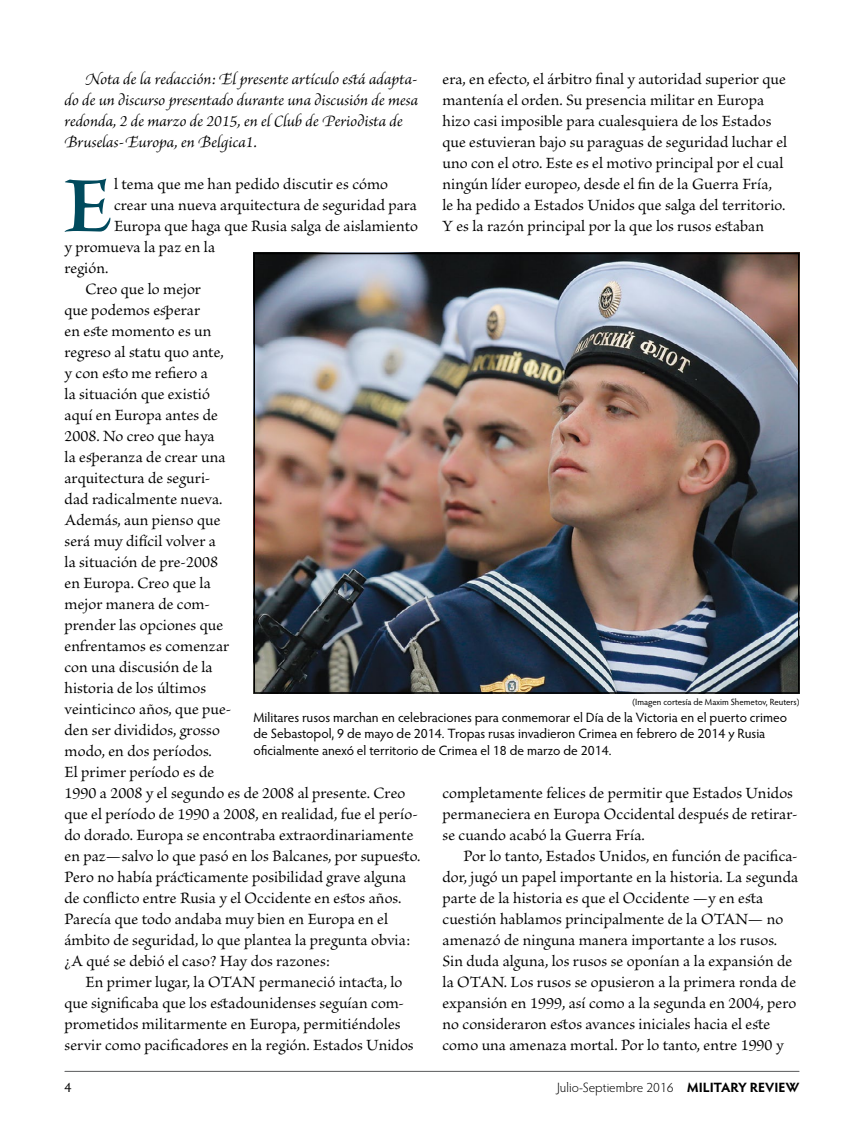
<style>
.page{position:relative;width:864px;height:1134px;background:#fff}
.page>*{position:absolute;margin:0;border:0;box-sizing:border-box;transform-origin:0 0}
.t1{font:87.3px "Brioso Pro Bold Disp";color:#004a5d}
.t2{font:16.5px/21px "Brioso Pro";letter-spacing:.005em;color:#000}
.t3{font:italic 16.5px/21px "Brioso Pro";color:#000}
.t4{font:13.5px/16.5px "Hypatia Sans Pro";letter-spacing:-.005em;color:#000}
.t5{font:300 13.5px "Hypatia Sans Pro";color:#000}
.t6{font:9px "Hypatia Sans Pro";letter-spacing:-.005em;color:#000}
.s1{font-weight:700}
</style>
<div class="page">
<hr style="left:65px;top:1071px;width:734px;height:1px;background:#58595b">
<img style="left:257px;top:256px;width:540px;height:435px">
<div style="left:254px;top:253px;width:546px;height:441px;border:2px solid #000"></div>
<p class="t3" style="left:65px;top:68px;width:355px;text-indent:21px">Nota de la redacción: El presente artículo está adapta&shy;do de un discurso presentado durante una discusión de mesa redonda, 2 de marzo de 2015, en el Club de Periodista de Bruselas-Europa, en Belgica1.</p>
<h1 class="t1" style="left:64px;top:160px;width:49px">E</h1>
<p class="t2" style="left:114px;top:174px;width:276px">l tema que me han pedido discutir es cómo</p>
<p class="t2" style="left:442px;top:70px;width:346px">era, en efecto, el árbitro final y autoridad superior que mantenía el orden. Su presencia militar en Europa hizo casi imposible para cualesquiera de los Estados que estuvieran bajo su paraguas de seguridad luchar el uno con el otro. Este es el motivo principal por el cual ningún líder europeo, desde el fin de la Guerra Fría,<br>le ha pedido a Estados Unidos que salga del territorio.<br>Y es la razón principal por la que los rusos estaban</p>
<p class="t2" style="left:114px;top:195px;width:305px">crear una nueva arquitectura de seguridad para</p>
<p class="t2" style="left:114px;top:216px;width:306px">Europa que haga que Rusia salga de aislamiento</p>
<p class="t2" style="left:65px;top:237px;width:152px">y promueva la paz en la</p>
<p class="t2" style="left:65px;top:258px;width:45px">región.</p>
<p class="t2" style="left:86px;top:279px;width:117px">Creo que lo mejor</p>
<p class="t2" style="left:65px;top:300px;width:137px">que podemos esperar</p>
<p class="t2" style="left:65px;top:321px;width:149px">en este momento es un</p>
<p class="t2" style="left:65px;top:342px;width:161px">regreso al statu quo ante,</p>
<p class="t2" style="left:65px;top:363px;width:145px">y con esto me refiero a</p>
<p class="t2" style="left:65px;top:384px;width:147px">la situación que existió</p>
<p class="t2" style="left:65px;top:405px;width:155px">aquí en Europa antes de</p>
<p class="t2" style="left:65px;top:426px;width:152px">2008. No creo que haya</p>
<p class="t2" style="left:65px;top:447px;width:163px">la esperanza de crear una</p>
<p class="t2" style="left:65px;top:468px;width:147px">arquitectura de seguri-</p>
<p class="t2" style="left:65px;top:489px;width:159px">dad radicalmente nueva.</p>
<p class="t2" style="left:65px;top:510px;width:157px">Además, aun pienso que</p>
<p class="t2" style="left:65px;top:531px;width:153px">será muy difícil volver a</p>
<p class="t2" style="left:65px;top:552px;width:155px">la situación de pre-2008</p>
<p class="t2" style="left:65px;top:573px;width:148px">en Europa. Creo que la</p>
<p class="t2" style="left:65px;top:594px;width:147px">mejor manera de com-</p>
<p class="t2" style="left:65px;top:615px;width:160px">prender las opciones que</p>
<p class="t2" style="left:65px;top:636px;width:166px">enfrentamos es comenzar</p>
<p class="t2" style="left:65px;top:657px;width:150px">con una discusión de la</p>
<p class="t2" style="left:65px;top:678px;width:143px">historia de los últimos</p>
<p class="t2" style="left:65px;top:699px;width:168px">veinticinco años, que pue-</p>
<p class="t2" style="left:65px;top:720px;width:157px">den ser divididos, grosso</p>
<p class="t2" style="left:65px;top:741px;width:149px">modo, en dos períodos.</p>
<p class="t2" style="left:65px;top:762px;width:151px">El primer período es de</p>
<p class="t2" style="left:65px;top:783px;width:342px">1990 a 2008 y el segundo es de 2008 al presente. Creo</p>
<p class="t2" style="left:65px;top:804px;width:355px">que el período de 1990 a 2008, en realidad, fue el perío-</p>
<p class="t2" style="left:65px;top:825px;width:350px">do dorado. Europa se encontraba extraordinariamente</p>
<p class="t2" style="left:65px;top:846px;width:357px">en paz—salvo lo que pasó en los Balcanes, por supuesto.</p>
<p class="t2" style="left:65px;top:867px;width:343px">Pero no había prácticamente posibilidad grave alguna</p>
<p class="t2" style="left:65px;top:888px;width:338px">de conflicto entre Rusia y el Occidente en estos años.</p>
<p class="t2" style="left:65px;top:909px;width:325px">Parecía que todo andaba muy bien en Europa en el</p>
<p class="t2" style="left:65px;top:930px;width:347px">ámbito de seguridad, lo que plantea la pregunta obvia:</p>
<p class="t2" style="left:65px;top:952px;width:267px">¿A qué se debió el caso? Hay dos razones:</p>
<p class="t2" style="left:86px;top:973px;width:318px">En primer lugar, la OTAN permaneció intacta, lo</p>
<p class="t2" style="left:65px;top:994px;width:341px">que significaba que los estadounidenses seguían com-</p>
<p class="t2" style="left:65px;top:1015px;width:338px">prometidos militarmente en Europa, permitiéndoles</p>
<p class="t2" style="left:65px;top:1036px;width:351px">servir como pacificadores en la región. Estados Unidos</p>
<p class="t6" style="left:632px;top:696px;width:169px">(Imagen cortesía de Maxim Shemetov, Reuters)</p>
<p class="t4" style="left:254px;top:708px;width:535px">Militares rusos marchan en celebraciones para conmemorar el Día de la Victoria en el puerto crimeo de Sebastopol, 9 de mayo de 2014. Tropas rusas invadieron Crimea en febrero de 2014 y Rusia oficialmente anexó el territorio de Crimea el 18 de marzo de 2014.</p>
<p class="t2" style="left:442px;top:784px;width:357px">completamente felices de permitir que Estados Unidos permaneciera en Europa Occidental después de retirar&shy;se cuando acabó la Guerra Fría.</p>
<p class="t2" style="left:443px;top:847px;width:357px;text-indent:21px">Por lo tanto, Estados Unidos, en función de pacifica&shy;dor, jugó un papel importante en la historia. La segunda parte de la historia es que el Occidente —y en esta cuestión hablamos principalmente de la OTAN— no amenazó de ninguna manera importante a los rusos.<br>Sin duda alguna, los rusos se oponían a la expansión de la OTAN. Los rusos se opusieron a la primera ronda de expansión en 1999, así como a la segunda en 2004, pero no consideraron estos avances iniciales hacia el este como una amenaza mortal. Por lo tanto, entre 1990 y</p>
<p class="t4" style="left:64px;top:1079px;width:8px">4</p>
<p class="t5" style="left:557px;top:1079px;width:244px">Julio-Septiembre 2016 <span class="s1">MILITARY REVIEW</span></p>
</div>
